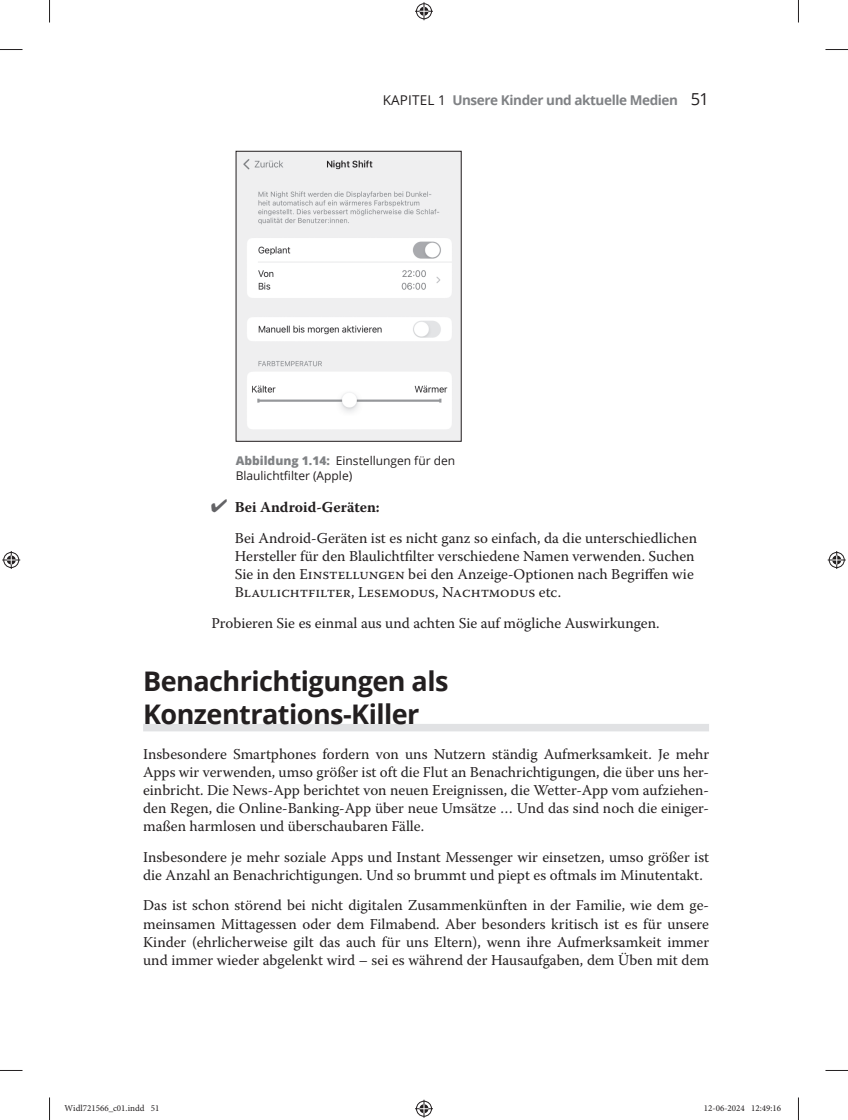
<style>
.page{position:relative;width:848px;height:1120px;background:#fff}
.page>*{position:absolute;margin:0;border:0;box-sizing:border-box;transform-origin:0 0}
.t1{font:700 27px/32.4px "Open Sans";letter-spacing:-.02em;color:#231f20}
.t2{font:15px/18px "Warnock Pro";color:#231f20;text-align:justify}
.t3{font:700 13.5px "Open Sans";letter-spacing:-.03em;color:#808285}
.t4{font:12px/15px "Open Sans";color:#231f20}
.t5{font:9px "Minion Pro";color:#231f20}
.s1{font-weight:400;color:#231f20}
.s2{font-weight:400;font-size:16.5px;color:#231f20}
.s3{font-weight:800;color:#808285}
.s4{color:#636366}
.s5{font-weight:700}
</style>
<div class="page">
<div style="left:143px;top:724px;width:566px;height:7px;background:#e1e2e4"></div>
<img style="left:238px;top:153px;width:221px;height:286px">
<svg style="left:0;top:49px;width:22px;height:1px"></svg>
<svg style="left:825px;top:49px;width:22px;height:1px"></svg>
<svg style="left:0;top:1070px;width:22px;height:1px"></svg>
<svg style="left:825px;top:1070px;width:22px;height:1px"></svg>
<svg style="left:49px;top:0;width:1px;height:23px"></svg>
<svg style="left:49px;top:1097px;width:1px;height:22px"></svg>
<svg style="left:798px;top:0;width:1px;height:23px"></svg>
<svg style="left:798px;top:1097px;width:1px;height:22px"></svg>
<svg style="left:415px;top:2px;width:18px;height:18px"></svg>
<svg style="left:415px;top:1099px;width:18px;height:18px"></svg>
<svg style="left:2px;top:551px;width:18px;height:18px"></svg>
<svg style="left:827px;top:551px;width:18px;height:18px"></svg>
<p class="t3" style="left:383px;top:90px;width:328px"><span class="s1">KAPITEL 1</span> Unsere Kinder und aktuelle Medien <span class="s2">51</span></p>
<p class="t4" style="left:236px;top:453px;width:221px"><span class="s3">Abbildung 1.14:</span> Einstellungen für den<br>Blaulichtfilter (Apple)</p>
<p class="t2" style="left:235px;top:491px;width:464px;line-height:30.8px;text-indent:-24px"><span class="s4">✔</span> <span class="s5">Bei Android-Geräten:<br></span>Bei Android-Geräten ist es nicht ganz so einfach, da die unterschiedlichen</p>
<p class="t2" style="left:235px;top:546px;width:461px">Hersteller für den Blaulichtfilter verschiedene Namen verwenden. Suchen Sie in den Einstellungen bei den Anzeige-Optionen nach Begriffen wie Blaulichtfilter, Lesemodus, Nachtmodus etc.</p>
<p class="t2" style="left:211px;top:613px;width:449px">Probieren Sie es einmal aus und achten Sie auf mögliche Auswirkungen.</p>
<h1 class="t1" style="left:143px;top:664px;width:307px">Benachrichtigungen als<br>Konzentrations-Killer</h1>
<p class="t2" style="left:143px;top:744px;width:567px">Insbesondere Smartphones fordern von uns Nutzern ständig Aufmerksamkeit. Je mehr Apps wir verwenden, umso größer ist oft die Flut an Benachrichtigungen, die über uns her&shy;einbricht. Die News-App berichtet von neuen Ereignissen, die Wetter-App vom aufziehen&shy;den Regen, die Online-Banking-App über neue Umsätze … Und das sind noch die einiger&shy;maßen harmlosen und überschaubaren Fälle.</p>
<p class="t2" style="left:143px;top:847px;width:567px">Insbesondere je mehr soziale Apps und Instant Messenger wir einsetzen, umso größer ist die Anzahl an Benachrichtigungen. Und so brummt und piept es oftmals im Minutentakt.</p>
<p class="t2" style="left:143px;top:896px;width:567px">Das ist schon störend bei nicht digitalen Zusammenkünften in der Familie, wie dem ge&shy;meinsamen Mittagessen oder dem Filmabend. Aber besonders kritisch ist es für unsere Kinder (ehrlicherweise gilt das auch für uns Eltern), wenn ihre Aufmerksamkeit immer und immer wieder abgelenkt wird – sei es während der Hausaufgaben, dem Üben mit dem</p>
<p class="t5" style="left:64px;top:1102px;width:96px">Widl721566_c01.indd 51</p>
<p class="t5" style="left:703px;top:1102px;width:79px">12-06-2024 12:49:16</p>
</div>
